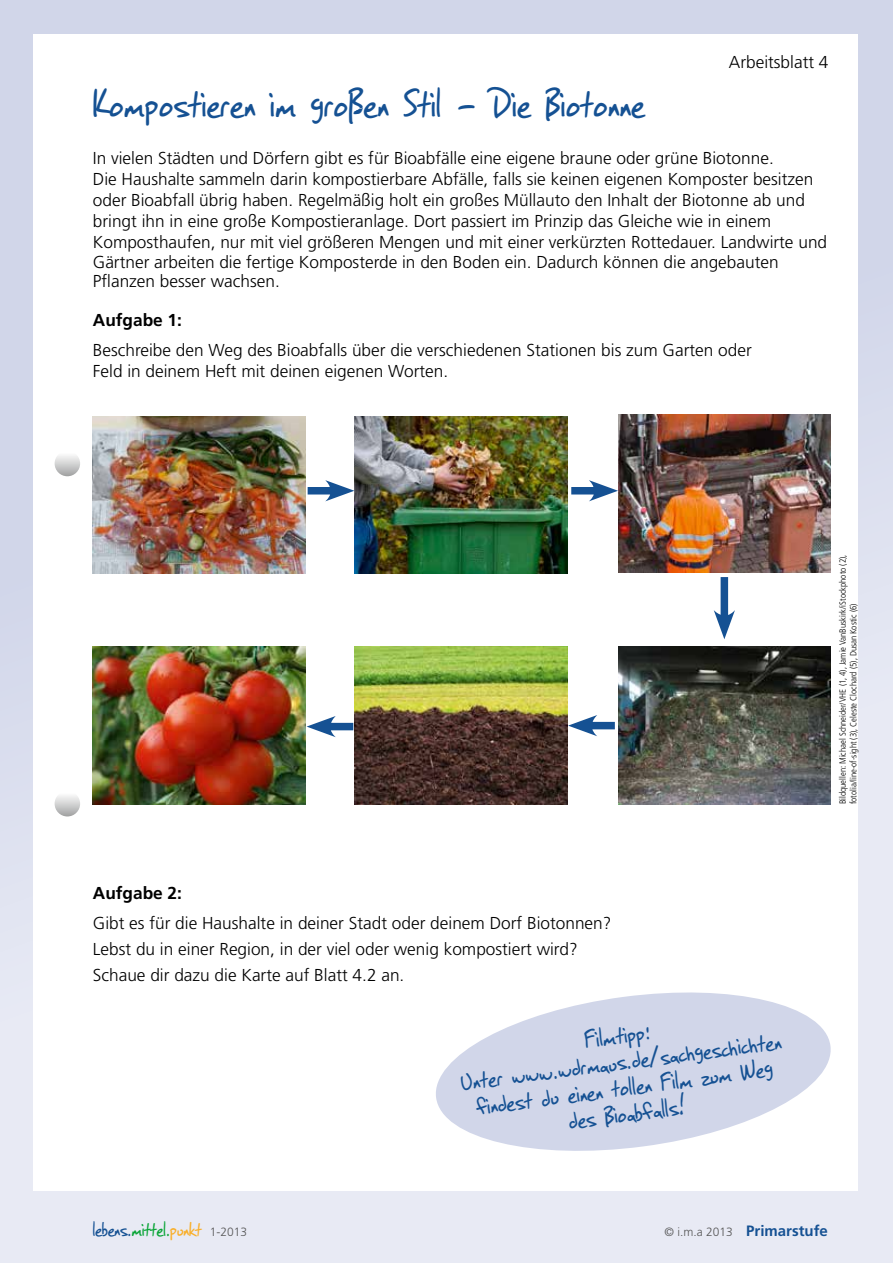
<style>
.page{position:relative;width:893px;height:1263px;background:#fff}
.page>*{position:absolute;margin:0;border:0;box-sizing:border-box;transform-origin:0 0}
.t1{font:45px "SF Grunge Sans";letter-spacing:.02em;color:#155193}
.t2{font:28.35px/26.1px "SF Grunge Sans";color:#155193;text-align:center}
.t3{font:22.5px "SF Grunge Sans";letter-spacing:.01em;color:#155193}
.t4{font:300 17.25px/20.5px "Frutiger";color:#000}
.t5{font:700 17.25px "Frutiger";color:#000}
.t6{font:700 15px "Frutiger";color:#155193}
.t7{font:300 condensed 9px/10.5px "Frutiger";color:#000}
.s1{color:#0aa537}
.s2{color:#f9af2a}
.s3{font-family:"Frutiger";font-weight:300;font-size:12px;color:#565656}
.s4{font-weight:300;font-size:12px;color:#565656}
</style>
<div class="page">
<div style="left:0;top:0;width:893px;height:1263px;background:linear-gradient(to bottom,#cdd2e7,#ecedf6)"></div>
<div style="left:33px;top:34px;width:825px;height:1157px;background:#fff"></div>
<svg style="left:55px;top:451px;width:25px;height:25px"></svg>
<svg style="left:55px;top:791px;width:25px;height:25px"></svg>
<svg style="left:436px;top:992px;width:395px;height:159px;fill:#d1d6e9"></svg>
<img style="left:93px;top:416px;width:212px;height:158px">
<img style="left:93px;top:647px;width:212px;height:157px">
<img style="left:354px;top:416px;width:213px;height:158px">
<img style="left:354px;top:647px;width:213px;height:157px">
<img style="left:618px;top:647px;width:213px;height:157px">
<img style="left:618px;top:415px;width:213px;height:157px">
<div style="left:308px;top:487px;width:29px;height:7px;background:#155193"></div>
<svg style="left:325px;top:480px;width:29px;height:21px"></svg>
<div style="left:571px;top:487px;width:30px;height:7px;background:#155193"></div>
<svg style="left:589px;top:480px;width:29px;height:21px"></svg>
<div style="left:721px;top:577px;width:7px;height:45px;background:#155193"></div>
<svg style="left:714px;top:610px;width:21px;height:29px"></svg>
<div style="left:585px;top:722px;width:30px;height:7px;background:#155193"></div>
<svg style="left:568px;top:715px;width:29px;height:21px"></svg>
<div style="left:324px;top:723px;width:29px;height:7px;background:#155193"></div>
<svg style="left:307px;top:716px;width:29px;height:21px"></svg>
<p class="t4" style="left:729px;top:52px;width:101px">Arbeitsblatt 4</p>
<h1 class="t1" style="left:93px;top:75px;width:553px">Kompostieren im großen Stil - Die Biotonne</h1>
<p class="t4" style="left:93px;top:148px;width:736px">In vielen Städten und Dörfern gibt es für Bioabfälle eine eigene braune oder grüne Biotonne.<br>Die Haushalte sammeln darin kompostierbare Abfälle, falls sie keinen eigenen Komposter besitzen oder Bioabfall übrig haben. Regelmäßig holt ein großes Müllauto den Inhalt der Biotonne ab und bringt ihn in eine große Kompostieranlage. Dort passiert im Prinzip das Gleiche wie in einem Komposthaufen, nur mit viel größeren Mengen und mit einer verkürzten Rottedauer. Landwirte und Gärtner arbeiten die fertige Komposterde in den Boden ein. Dadurch können die angebauten Pflanzen besser wachsen.</p>
<p class="t5" style="left:93px;top:310px;width:91px">Aufgabe 1:</p>
<p class="t4" style="left:93px;top:340px;width:660px;line-height:21px">Beschreibe den Weg des Bioabfalls über die verschiedenen Stationen bis zum Garten oder<br>Feld in deinem Heft mit deinen eigenen Worten.</p>
<p class="t5" style="left:93px;top:882px;width:91px">Aufgabe 2:</p>
<p class="t4" style="left:93px;top:910px;width:520px;line-height:26px">Gibt es für die Haushalte in deiner Stadt oder deinem Dorf Biotonnen?<br>Lebst du in einer Region, in der viel oder wenig kompostiert wird?<br>Schaue dir dazu die Karte auf Blatt 4.2 an.</p>
<h2 class="t2" style="left:456px;top:1043px;width:324px;rotate:-8deg">Filmtipp:<br>Unter www.wdrmaus.de/sachgeschichten findest du einen tollen Film zum Weg des Bioabfalls!</h2>
<p class="t7" style="left:838px;top:804px;width:251px;rotate:-90deg">Bildquellen: Michael Schneider/VHE (1, 4), Jamie VanBuskirk/iStockphoto (2), fotolia/line-of-sight (3), Celeste Clochard (5), Dusan Kostic (6)</p>
<h3 class="t3" style="left:93px;top:1214px;width:156px">lebens.<span class="s1">mittel.</span><span class="s2">punkt</span> <span class="s3">1-2013</span></h3>
<p class="t6" style="left:665px;top:1222px;width:165px"><span class="s4">© i.m.a 2013</span> Primarstufe</p>
</div>
